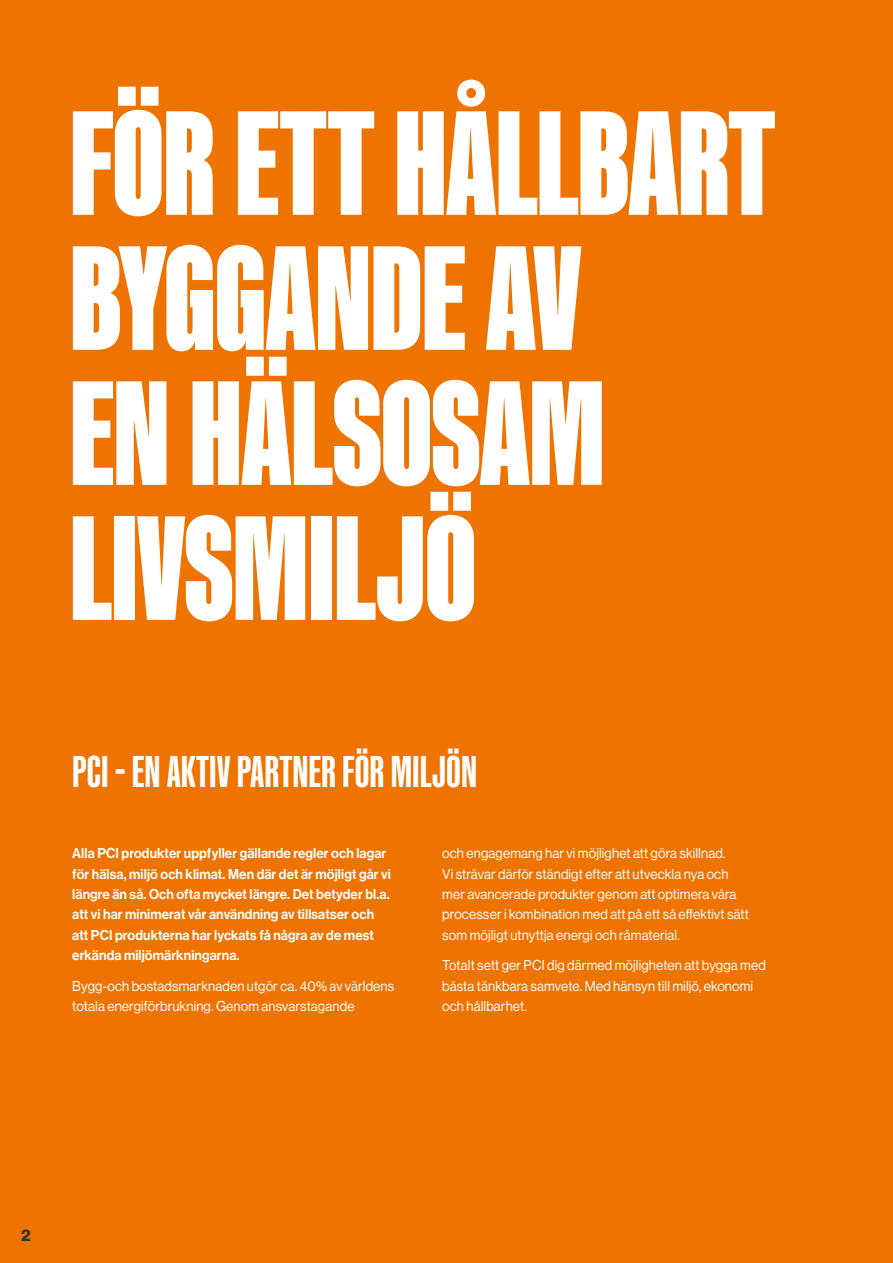
<style>
.page{position:relative;width:893px;height:1263px;background:#ee7300}
.page>*{position:absolute;margin:0;border:0;box-sizing:border-box;transform-origin:0 0}
.t1{font:900 150px/135px "Kaneda Gothic";color:#fff}
.t2{font:700 45px "Kaneda Gothic";color:#fff}
.t3{font:16.5px "N Haas Grotesk DS Pro 75 Bd";color:#333233}
.t4{font:13.95px/20.4px "N Haas Grotesk DS Pro 55 Rg";letter-spacing:.01em;color:#fff;scale:.96 1}
.t5{font:13.95px/20.4px "N Haas Grotesk DS Pro 65 Md";letter-spacing:.01em;color:#fff;scale:.96 1}
</style>
<div class="page">
<h1 class="t1" style="left:70px;top:95px;width:706px">FÖR ETT HÅLLBART<br>BYGGANDE AV<br>EN HÄLSOSAM<br>LIVSMILJÖ</h1>
<h2 class="t2" style="left:72px;top:746px;width:406px">PCI - EN AKTIV PARTNER FÖR MILJÖN</h2>
<p class="t5" style="left:72px;top:843px;width:333px">Alla PCI produkter uppfyller gällande regler och lagar för hälsa, miljö och klimat. Men där det är möjligt går vi längre än så. Och ofta mycket längre. Det betyder bl.a. att vi har minimerat vår användning av tillsatser och att PCI produkterna har lyckats få några av de mest erkända miljömärkningarna.</p>
<p class="t4" style="left:72px;top:976px;width:337px">Bygg-och bostadsmarknaden utgör ca. 40% av världens totala energiförbrukning. Genom ansvarstagande</p>
<p class="t4" style="left:442px;top:843px;width:321px">och engagemang har vi möjlighet att göra skillnad.<br>Vi strävar därför ständigt efter att utveckla nya och mer avancerade produkter genom att optimera våra processer i kombination med att på ett så effektivt sätt som möjligt utnyttja energi och råmaterial.</p>
<p class="t4" style="left:442px;top:955px;width:339px">Totalt sett ger PCI dig därmed möjligheten att bygga med bästa tänkbara samvete. Med hänsyn till miljö, ekonomi och hållbarhet.</p>
<p class="t3" style="left:21px;top:1225px;width:11px">2</p>
</div>
